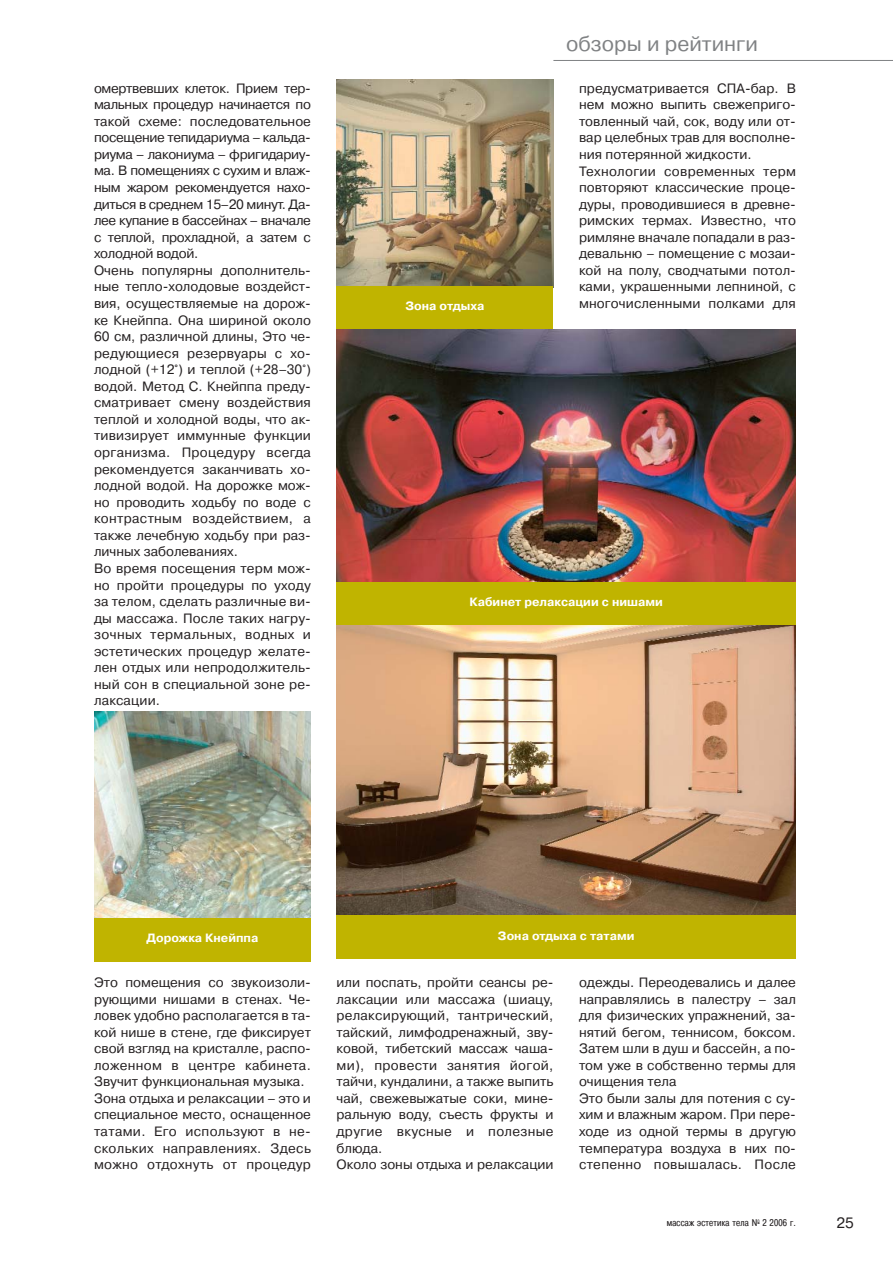
<style>
.page{position:relative;width:893px;height:1263px;background:#fff}
.page>*{position:absolute;margin:0;border:0;box-sizing:border-box;transform-origin:0 0}
.t1{font:21px "Pragmatica C";color:#808284}
.t2{font:15px "Pragmatica C";color:#231f20}
.t3{font:13.5px/16.5px "Pragmatica C";color:#231f20}
.t4{font:700 12px "Pragmatica C";color:#fff}
.t5{font:9.75px "Pragmatica Cond C";letter-spacing:.02em;color:#231f20}
</style>
<div class="page">
<hr style="left:553px;top:60px;width:339px;height:1px;background:#808284">
<img style="left:94px;top:711px;width:217px;height:207px">
<div style="left:94px;top:918px;width:217px;height:43px;background:#c0b400"></div>
<img style="left:336px;top:80px;width:217px;height:207px">
<div style="left:336px;top:287px;width:217px;height:43px;background:#c0b400"></div>
<img style="left:336px;top:329px;width:460px;height:253px">
<div style="left:336px;top:582px;width:460px;height:43px;background:#c0b400"></div>
<img style="left:336px;top:625px;width:460px;height:290px">
<div style="left:336px;top:915px;width:460px;height:44px;background:#c0b400"></div>
<p class="t3" style="left:94px;top:81px;width:218px">омертвевших клеток. Прием тер&shy;мальных процедур начинается по такой схеме: последовательное посещение тепидариума – кальда&shy;риума – лакониума – фригидариу&shy;ма. В помещениях с сухим и влаж&shy;ным жаром рекомендуется нахо&shy;диться в среднем 15–20 минут. Да&shy;лее купание в бассейнах – вначале с теплой, прохладной, а затем с холодной водой.<br>Очень популярны дополнитель&shy;ные тепло-холодовые воздейст&shy;вия, осуществляемые на дорож&shy;ке Кнейппа. Она шириной около<br>60 см, различной длины, Это че&shy;редующиеся резервуары с хо&shy;лодной (+12°) и теплой (+28–30°) водой. Метод С. Кнейппа преду&shy;сматривает смену воздействия теплой и холодной воды, что ак&shy;тивизирует иммунные функции организма. Процедуру всегда рекомендуется заканчивать хо&shy;лодной водой. На дорожке мож&shy;но проводить ходьбу по воде с контрастным воздействием, а также лечебную ходьбу при раз&shy;личных заболеваниях.<br>Во время посещения терм мож&shy;но пройти процедуры по уходу за телом, сделать различные ви&shy;ды массажа. После таких нагру&shy;зочных термальных, водных и эстетических процедур желате&shy;лен отдых или непродолжитель&shy;ный сон в специальной зоне ре&shy;лаксации.</p>
<p class="t4" style="left:147px;top:934px;width:113px">Дорожка Кнейппа</p>
<p class="t4" style="left:405px;top:301px;width:80px">Зона отдыха</p>
<h1 class="t1" style="left:566px;top:36px;width:193px">обзоры и рейтинги</h1>
<p class="t3" style="left:579px;top:81px;width:218px">предусматривается СПА-бар. В нем можно выпить свежеприго&shy;товленный чай, сок, воду или от&shy;вар целебных трав для восполне&shy;ния потерянной жидкости.<br>Технологии современных терм повторяют классические проце&shy;дуры, проводившиеся в древне&shy;римских термах. Известно, что римляне вначале попадали в раз&shy;девальню – помещение с мозаи&shy;кой на полу, сводчатыми потол&shy;ками, украшенными лепниной, с многочисленными полками для</p>
<p class="t4" style="left:469px;top:597px;width:195px">Кабинет релаксации с нишами</p>
<p class="t4" style="left:498px;top:931px;width:138px">Зона отдыха с татами</p>
<p class="t3" style="left:94px;top:975px;width:218px">Это помещения со звукоизоли&shy;рующими нишами в стенах. Че&shy;ловек удобно располагается в та&shy;кой нише в стене, где фиксирует свой взгляд на кристалле, распо&shy;ложенном в центре кабинета.<br>Звучит функциональная музыка.<br>Зона отдыха и релаксации – это и специальное место, оснащенное татами. Его используют в не&shy;скольких направлениях. Здесь можно отдохнуть от процедур</p>
<p class="t3" style="left:336px;top:975px;width:218px">или поспать, пройти сеансы ре&shy;лаксации или массажа (шиацу, релаксирующий, тантрический, тайский, лимфодренажный, зву&shy;ковой, тибетский массаж чаша&shy;ми), провести занятия йогой, тайчи, кундалини, а также выпить чай, свежевыжатые соки, мине&shy;ральную воду, съесть фрукты и другие вкусные и полезные блюда.<br>Около зоны отдыха и релаксации</p>
<p class="t3" style="left:579px;top:975px;width:218px">одежды. Переодевались и далее направлялись в палестру – зал для физических упражнений, за&shy;нятий бегом, теннисом, боксом.<br>Затем шли в душ и бассейн, а по&shy;том уже в собственно термы для очищения тела<br>Это были залы для потения с су&shy;хим и влажным жаром. При пере&shy;ходе из одной термы в другую температура воздуха в них по&shy;степенно повышалась. После</p>
<p class="t5" style="left:666px;top:1219px;width:130px">массаж эстетика тела N<sup>0</sup> 2 2006 г.</p>
<p class="t2" style="left:836px;top:1217px;width:19px">25</p>
</div>
